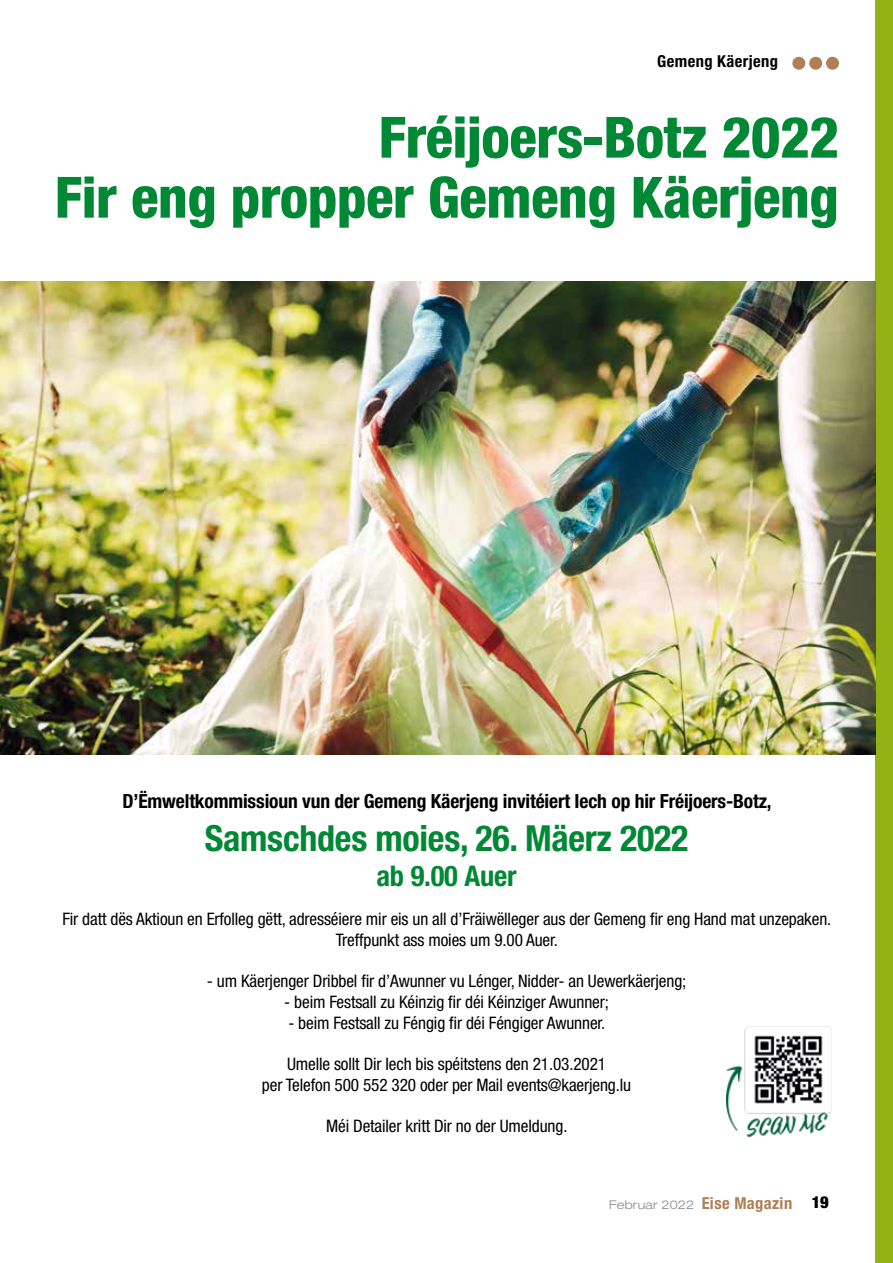
<style>
.page{position:relative;width:893px;height:1263px;background:#fff}
.page>*{position:absolute;margin:0;border:0;box-sizing:border-box;transform-origin:0 0}
.t1{font:800 condensed 57px/60px "Helvetica Neue LT Std";letter-spacing:-.01em;color:#008834;text-align:right}
.t2{font:700 condensed 36px "Helvetica Neue";letter-spacing:-.005em;color:#008834}
.t3{font:700 condensed 28.5px "Helvetica Neue";letter-spacing:-.005em;color:#008834}
.t4{font:700 condensed 19.5px "Helvetica Neue";letter-spacing:-.005em;color:#000}
.t5{font:condensed 17.25px/20.7px "Helvetica Neue";letter-spacing:-.005em;color:#000;text-align:center}
.t6{font:700 condensed 16.5px "Helvetica Neue";letter-spacing:.025em;color:#000}
.t7{font:300 expanded 12px "Helvetica Neue";letter-spacing:.02em;color:#87888a}
.s1{font-weight:700;font-stretch:condensed;font-size:16.5px;color:#ad8056}
.s2{font-family:"Helvetica Neue LT Std";font-weight:900;font-stretch:condensed;font-size:16.5px;color:#000}
</style>
<div class="page">
<div style="left:792px;top:57px;width:13px;height:13px;background:#ad8056;border-radius:50%"></div>
<div style="left:809px;top:57px;width:13px;height:13px;background:#ad8056;border-radius:50%"></div>
<div style="left:826px;top:57px;width:13px;height:13px;background:#ad8056;border-radius:50%"></div>
<div style="left:876px;top:0;width:17px;height:1263px;background:#92b115"></div>
<img style="left:0;top:282px;width:876px;height:472px">
<img style="left:727px;top:1027px;width:104px;height:111px">
<p class="t6" style="left:657px;top:51px;width:122px">Gemeng Käerjeng</p>
<h1 class="t1" style="left:55px;top:106px;width:785px">Fréijoers-Botz 2022<br>Fir eng propper Gemeng Käerjeng</h1>
<p class="t4" style="left:122px;top:789px;width:651px">D’Ëmweltkommissioun vun der Gemeng Käerjeng invitéiert Iech op hir Fréijoers-Botz,</p>
<h2 class="t2" style="left:205px;top:817px;width:485px">Samschdes moies, 26. Mäerz 2022</h2>
<h3 class="t3" style="left:376px;top:858px;width:142px">ab 9.00 Auer</h3>
<p class="t5" style="left:63px;top:909px;width:770px">Fir datt dës Aktioun en Erfolleg gëtt, adresséiere mir eis un all d’Fräiwëlleger aus der Gemeng fir eng Hand mat unzepaken.<br>Treffpunkt ass moies um 9.00 Auer.</p>
<p class="t5" style="left:207px;top:971px;width:481px">- um Käerjenger Dribbel fir d’Awunner vu Lénger, Nidder- an Uewerkäerjeng;</p>
<p class="t5" style="left:284px;top:991px;width:326px">- beim Festsall zu Kéinzig fir déi Kéinziger Awunner;</p>
<p class="t5" style="left:288px;top:1012px;width:319px">- beim Festsall zu Féngig fir déi Féngiger Awunner.</p>
<p class="t5" style="left:262px;top:1053px;width:371px">Umelle sollt Dir Iech bis spéitstens den 21.03.2021<br>per Telefon 500 552 320 oder per Mail events@kaerjeng.lu</p>
<p class="t5" style="left:326px;top:1116px;width:243px">Méi Detailer kritt Dir no der Umeldung.</p>
<p class="t7" style="left:609px;top:1197px;width:221px">Februar 2022 <span class="s1">Eise Magazin</span> <span class="s2">19</span></p>
</div>
